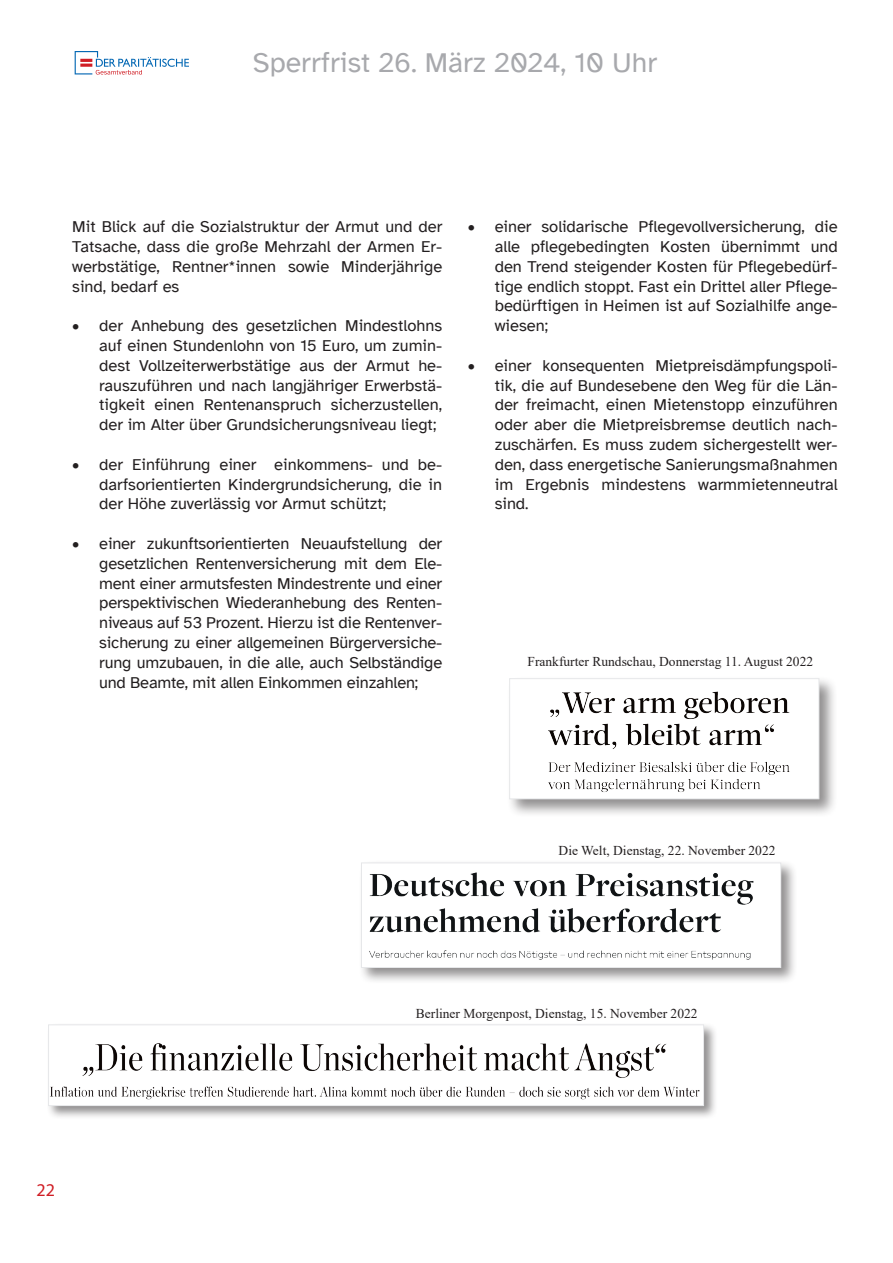
<style>
.page{position:relative;width:893px;height:1263px;background:#fff}
.page>*{position:absolute;margin:0;border:0;box-sizing:border-box;transform-origin:0 0}
.t1{font:28.5px "Atkinson Hyperlegible";color:#a8a9ad}
.t2{font:18px "Myriad Pro";color:#d01e25}
.t3{font:16.5px/19.8px "Atkinson Hyperlegible";color:#231f20;text-align:justify}
.t4{font:13.5px "Times New Roman";color:#231f20}
</style>
<div class="page">
<svg style="left:75px;top:51px;width:114px;height:24px"></svg>
<div style="left:359px;top:860px;width:439px;height:125px;background:#231f20;opacity:.5"></div>
<img style="left:363px;top:864px;width:416px;height:102px">
<div style="left:361px;top:862px;width:420px;height:106px;border:1px solid #e6e7e9"></div>
<div style="left:46px;top:1022px;width:672px;height:98px;background:#231f20;opacity:.5"></div>
<img style="left:50px;top:1026px;width:652px;height:78px">
<div style="left:48px;top:1024px;width:656px;height:82px;border:1px solid #e6e7e9"></div>
<div style="left:506px;top:675px;width:332px;height:142px;background:#231f20;opacity:.5"></div>
<img style="left:511px;top:680px;width:306px;height:117px">
<div style="left:509px;top:678px;width:310px;height:121px;border:1px solid #e6e7e9"></div>
<h1 class="t1" style="left:253px;top:46px;width:406px">Sperrfrist 26. März 2024, 10 Uhr</h1>
<p class="t3" style="left:72px;top:217px;width:371px">Mit Blick auf die Sozialstruktur der Armut und der Tatsache, dass die große Mehrzahl der Armen Er&shy;werbstätige, Rentner*innen sowie Minderjährige sind, bedarf es</p>
<p class="t3" style="left:99px;top:316px;width:344px;text-indent:-27px">• der Anhebung des gesetzlichen Mindestlohns auf einen Stundenlohn von 15 Euro, um zumin&shy;dest Vollzeiterwerbstätige aus der Armut he&shy;rauszuführen und nach langjähriger Erwerbstä&shy;tigkeit einen Rentenanspruch sicherzustellen, der im Alter über Grundsicherungsniveau liegt;</p>
<p class="t3" style="left:99px;top:455px;width:344px;text-indent:-27px">• der Einführung einer einkommens- und be&shy;darfsorientierten Kindergrundsicherung, die in der Höhe zuverlässig vor Armut schützt;</p>
<p class="t3" style="left:99px;top:534px;width:344px;text-indent:-27px">• einer zukunftsorientierten Neuaufstellung der gesetzlichen Rentenversicherung mit dem Ele&shy;ment einer armutsfesten Mindestrente und einer perspektivischen Wiederanhebung des Renten&shy;niveaus auf 53 Prozent. Hierzu ist die Rentenver&shy;sicherung zu einer allgemeinen Bürgerversiche&shy;rung umzubauen, in die alle, auch Selbständige und Beamte, mit allen Einkommen einzahlen;</p>
<p class="t3" style="left:495px;top:217px;width:344px;text-indent:-27px">• einer solidarische Pflegevollversicherung, die alle pflegebedingten Kosten übernimmt und den Trend steigender Kosten für Pflegebedürf&shy;tige endlich stoppt. Fast ein Drittel aller Pflege&shy;bedürftigen in Heimen ist auf Sozialhilfe ange&shy;wiesen;</p>
<p class="t3" style="left:495px;top:356px;width:344px;text-indent:-27px">• einer konsequenten Mietpreisdämpfungspoli&shy;tik, die auf Bundesebene den Weg für die Län&shy;der freimacht, einen Mietenstopp einzuführen oder aber die Mietpreisbremse deutlich nach&shy;zuschärfen. Es muss zudem sichergestellt wer&shy;den, dass energetische Sanierungsmaßnahmen im Ergebnis mindestens warmmietenneutral sind.</p>
<p class="t4" style="left:528px;top:652px;width:287px">Frankfurter Rundschau, Donnerstag 11. August 2022</p>
<p class="t4" style="left:559px;top:841px;width:218px">Die Welt, Dienstag, 22. November 2022</p>
<p class="t4" style="left:416px;top:1003px;width:283px">Berliner Morgenpost, Dienstag, 15. November 2022</p>
<p class="t2" style="left:37px;top:1179px;width:20px">22</p>
</div>
